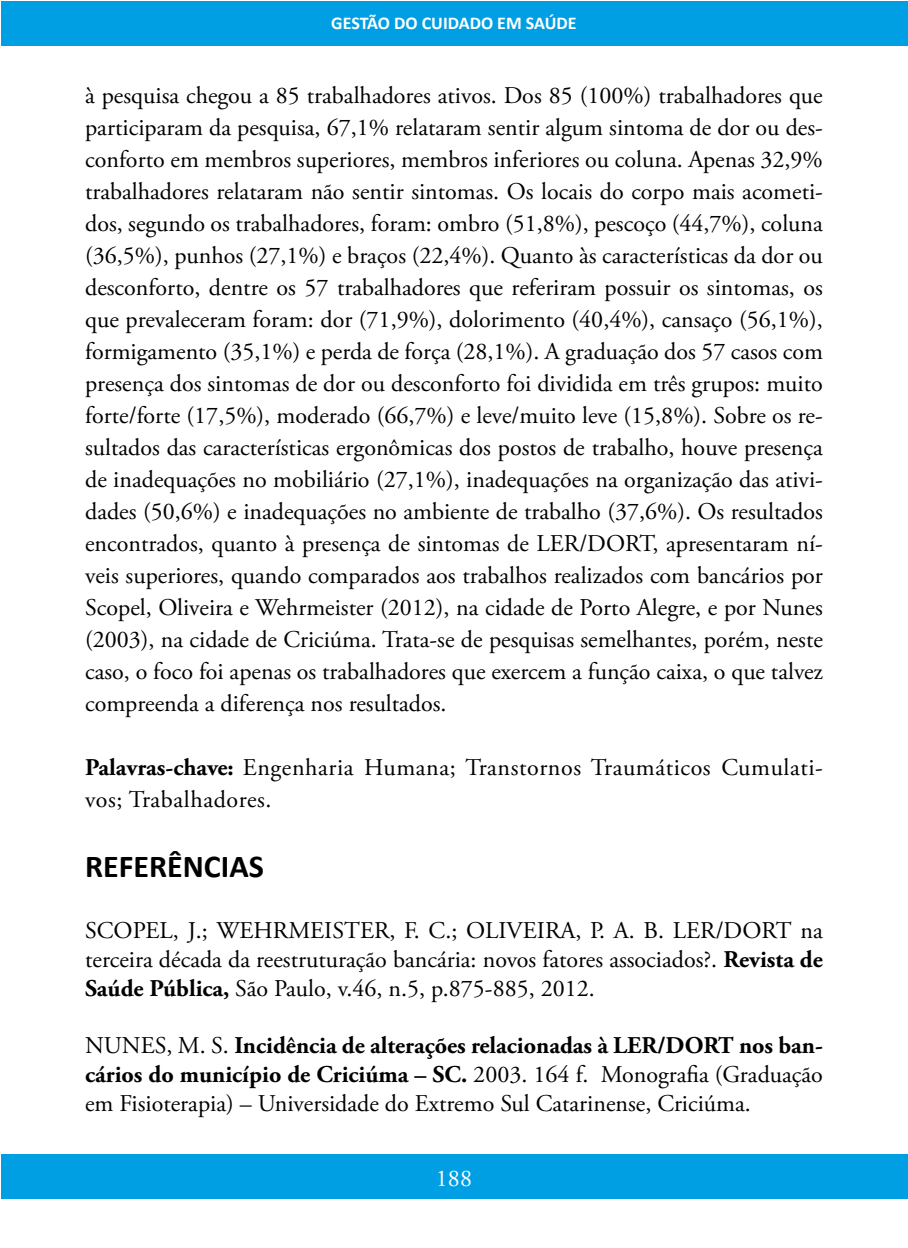
<style>
.page{position:relative;width:908px;height:1248px;background:#fff}
.page>*{position:absolute;margin:0;border:0;box-sizing:border-box;transform-origin:0 0}
.t1{font:700 32px "Calibri";color:#000}
.t2{font:24px/32px "Adobe Garamond Pro";color:#000;text-align:justify}
.t3{font:24px/32px "Adobe Garamond Pro";letter-spacing:.025em;color:#000}
.t4{font:24px "Adobe Garamond Pro";color:#fff}
.t5{font:700 18px "Calibri";color:#fff}
.s1{font-weight:700}
</style>
<div class="page">
<div style="left:1px;top:1px;width:906px;height:44px;background:#009fe3"></div>
<div style="left:1px;top:1154px;width:906px;height:44px;background:#009fe3"></div>
<p class="t5" style="left:331px;top:11px;width:247px">GESTÃO DO CUIDADO EM SAÚDE</p>
<p class="t2" style="left:85px;top:80px;width:739px">à pesquisa chegou a 85 trabalhadores ativos. Dos 85 (100%) trabalhadores que participaram da pesquisa, 67,1% relataram sentir algum sintoma de dor ou des&shy;conforto em membros superiores, membros inferiores ou coluna. Apenas 32,9% trabalhadores relataram não sentir sintomas. Os locais do corpo mais acometi&shy;dos, segundo os trabalhadores, foram: ombro (51,8%), pescoço (44,7%), coluna (36,5%), punhos (27,1%) e braços (22,4%). Quanto às características da dor ou desconforto, dentre os 57 trabalhadores que referiram possuir os sintomas, os que prevaleceram foram: dor (71,9%), dolorimento (40,4%), cansaço (56,1%), formigamento (35,1%) e perda de força (28,1%). A graduação dos 57 casos com presença dos sintomas de dor ou desconforto foi dividida em três grupos: muito forte/forte (17,5%), moderado (66,7%) e leve/muito leve (15,8%). Sobre os re&shy;sultados das características ergonômicas dos postos de trabalho, houve presença de inadequações no mobiliário (27,1%), inadequações na organização das ativi&shy;dades (50,6%) e inadequações no ambiente de trabalho (37,6%). Os resultados encontrados, quanto à presença de sintomas de LER/DORT, apresentaram ní&shy;veis superiores, quando comparados aos trabalhos realizados com bancários por Scopel, Oliveira e Wehrmeister (2012), na cidade de Porto Alegre, e por Nunes (2003), na cidade de Criciúma. Trata-se de pesquisas semelhantes, porém, neste caso, o foco foi apenas os trabalhadores que exercem a função caixa, o que talvez compreenda a diferença nos resultados.</p>
<p class="t3" style="left:85px;top:752px;width:739px"><span class="s1">Palavras-chave:</span> Engenharia Humana; Transtornos Traumáticos Cumulati&shy;vos; Trabalhadores.</p>
<h1 class="t1" style="left:85px;top:846px;width:180px">REFERÊNCIAS</h1>
<p class="t2" style="left:85px;top:916px;width:739px;line-height:28.8px">SCOPEL, J.; WEHRMEISTER, F. C.; OLIVEIRA, P. A. B. LER/DORT na terceira década da reestruturação bancária: novos fatores associados?. <span class="s1">Revista de Saúde Pública,</span> São Paulo, v.46, n.5, p.875-885, 2012.</p>
<p class="t2" style="left:85px;top:1032px;width:739px;line-height:28.8px">NUNES, M. S. <span class="s1">Incidência de alterações relacionadas à LER/DORT nos ban&shy;cários do município de Criciúma – SC.</span> 2003. 164 f. Monografia (Graduação em Fisioterapia) – Universidade do Extremo Sul Catarinense, Criciúma.</p>
<p class="t4" style="left:436px;top:1163px;width:37px">188</p>
</div>
